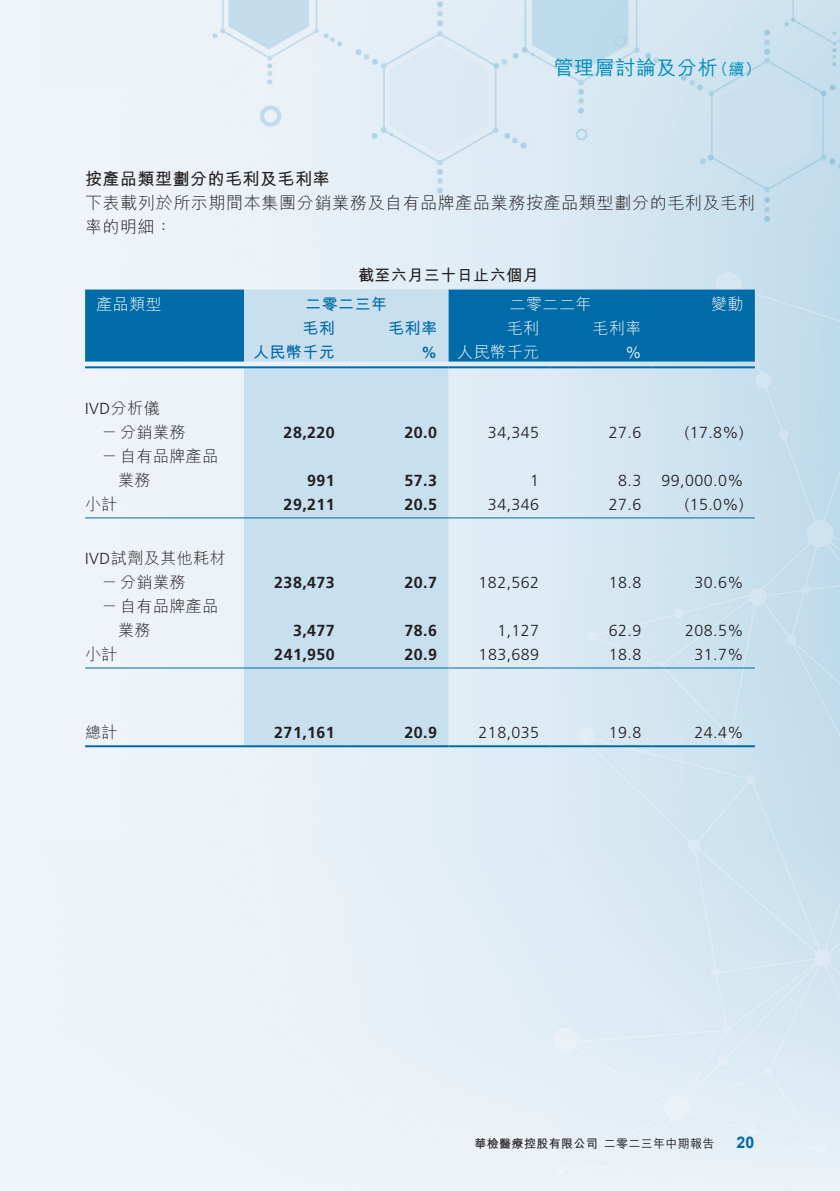
<style>
.page{position:relative;width:840px;height:1191px;background:#fff}
.page>*{position:absolute;margin:0;border:0;box-sizing:border-box;transform-origin:0 0}
.t1{font:500 20px "M Hei HK";letter-spacing:.03em;color:#008ebd}
.t2{font:300 17px/24px "M Hei HK";letter-spacing:.035em;color:#231f20}
.t3{font:700 17px "M Hei HK";letter-spacing:.03em;color:#231f20}
.t4{font:300 16px "Frutiger LT Std";letter-spacing:.03em;color:#231f20}
.t5{font:700 16px "Frutiger LT Std";letter-spacing:.03em;color:#231f20}
.t6{font:300 16px/24px "M Hei HK";letter-spacing:.03em;color:#231f20}
.t7{font:300 16px "M Hei HK";letter-spacing:.03em;color:#fff}
.t8{font:700 16px "M Hei HK";letter-spacing:.03em;color:#006ba7}
.t9{font:700 16px "M Hei HK";letter-spacing:.03em;color:#231f20}
.t10{font:500 16px "M Hei HK";color:#008ebd}
.t11{font:700 16px "Arial";color:#006ba7}
.t12{font:300 16px "Frutiger LT Std";color:#fff}
.t13{font:700 16px "Frutiger LT Std";color:#006ba7}
.t14{font:700 12px "M Hei HK";letter-spacing:.03em;color:#231f20}
.t15{font:500 12px "M Hei HK";letter-spacing:.03em;color:#231f20}
.s1{font-family:"M Hei HK"}
.s2{font-family:"Frutiger LT Std"}
</style>
<div class="page">
<img style="left:0;top:0;width:839px;height:1191px">
<div style="left:85px;top:289px;width:669px;height:72px;background:#006ba7"></div>
<div style="left:244px;top:289px;width:204px;height:456px;background:#c8dfee"></div>
<hr style="left:85px;top:366px;width:159px;height:2px;background:#006ba7">
<hr style="left:244px;top:366px;width:102px;height:2px;background:#006ba7">
<hr style="left:346px;top:366px;width:102px;height:2px;background:#006ba7">
<hr style="left:448px;top:366px;width:102px;height:2px;background:#006ba7">
<hr style="left:550px;top:366px;width:102px;height:2px;background:#006ba7">
<hr style="left:652px;top:366px;width:102px;height:2px;background:#006ba7">
<hr style="left:85px;top:517px;width:159px;height:1px;background:#006ba7">
<hr style="left:244px;top:517px;width:102px;height:1px;background:#006ba7">
<hr style="left:346px;top:517px;width:102px;height:1px;background:#006ba7">
<hr style="left:448px;top:517px;width:102px;height:1px;background:#006ba7">
<hr style="left:550px;top:517px;width:102px;height:1px;background:#006ba7">
<hr style="left:652px;top:517px;width:102px;height:1px;background:#006ba7">
<hr style="left:85px;top:667px;width:159px;height:1px;background:#006ba7">
<hr style="left:244px;top:667px;width:102px;height:1px;background:#006ba7">
<hr style="left:346px;top:667px;width:102px;height:1px;background:#006ba7">
<hr style="left:448px;top:667px;width:102px;height:1px;background:#006ba7">
<hr style="left:550px;top:667px;width:102px;height:1px;background:#006ba7">
<hr style="left:652px;top:667px;width:102px;height:1px;background:#006ba7">
<hr style="left:85px;top:745px;width:159px;height:2px;background:#006ba7">
<hr style="left:244px;top:745px;width:102px;height:2px;background:#006ba7">
<hr style="left:346px;top:745px;width:102px;height:2px;background:#006ba7">
<hr style="left:448px;top:745px;width:102px;height:2px;background:#006ba7">
<hr style="left:550px;top:745px;width:102px;height:2px;background:#006ba7">
<hr style="left:652px;top:745px;width:102px;height:2px;background:#006ba7">
<p class="t1" style="left:553px;top:53px;width:165px">管理層討論及分析</p>
<p class="t10" style="left:712px;top:57px;width:50px">（續(</p>
<p class="t3" style="left:85px;top:167px;width:246px">按產品類型劃分的毛利及毛利率</p>
<p class="t2" style="left:85px;top:191px;width:671px">下表載列於所示期間本集團分銷業務及自有品牌產品業務按產品類型劃分的毛利及毛利率的明細：</p>
<p class="t9" style="left:358px;top:264px;width:182px">截至六月三十日止六個月</p>
<p class="t7" style="left:710px;top:295px;width:34px">變動</p>
<p class="t7" style="left:96px;top:295px;width:67px">產品類型</p>
<p class="t7" style="left:509px;top:295px;width:83px">二零二二年</p>
<p class="t8" style="left:305px;top:292px;width:83px">二零二三年</p>
<p class="t8" style="left:302px;top:316px;width:34px">毛利</p>
<p class="t8" style="left:388px;top:316px;width:50px">毛利率</p>
<p class="t7" style="left:506px;top:319px;width:34px">毛利</p>
<p class="t7" style="left:592px;top:319px;width:50px">毛利率</p>
<p class="t8" style="left:253px;top:340px;width:83px">人民幣千元</p>
<p class="t13" style="left:421px;top:342px;width:17px">%</p>
<p class="t7" style="left:457px;top:343px;width:83px">人民幣千元</p>
<p class="t12" style="left:625px;top:343px;width:17px">%</p>
<p class="t4" style="left:85px;top:400px;width:76px">IVD<span class="s1">分析儀</span></p>
<p class="t6" style="left:101px;top:420px;width:118px">－分銷業務<br>－自有品牌產品</p>
<p class="t5" style="left:283px;top:423px;width:53px">28,220</p>
<p class="t5" style="left:404px;top:423px;width:34px">20.0</p>
<p class="t4" style="left:487px;top:424px;width:53px">34,345</p>
<p class="t4" style="left:608px;top:424px;width:34px">27.6</p>
<p class="t4" style="left:684px;top:424px;width:60px">)17.8%(</p>
<p class="t6" style="left:118px;top:468px;width:34px">業務</p>
<p class="t5" style="left:307px;top:471px;width:29px">991</p>
<p class="t5" style="left:404px;top:471px;width:34px">57.3</p>
<p class="t4" style="left:530px;top:472px;width:10px">1</p>
<p class="t4" style="left:618px;top:472px;width:25px">8.3</p>
<p class="t4" style="left:661px;top:472px;width:83px">99,000.0%</p>
<p class="t6" style="left:85px;top:492px;width:34px">小計</p>
<p class="t6" style="left:85px;top:546px;width:142px"><span class="s2">IVD</span>試劑及其他耗材</p>
<p class="t5" style="left:283px;top:495px;width:53px">29,211</p>
<p class="t5" style="left:404px;top:495px;width:34px">20.5</p>
<p class="t4" style="left:487px;top:496px;width:53px">34,346</p>
<p class="t4" style="left:608px;top:496px;width:34px">27.6</p>
<p class="t4" style="left:684px;top:496px;width:60px">)15.0%(</p>
<p class="t6" style="left:101px;top:570px;width:118px">－分銷業務<br>－自有品牌產品</p>
<p class="t5" style="left:274px;top:573px;width:62px">238,473</p>
<p class="t5" style="left:404px;top:573px;width:34px">20.7</p>
<p class="t4" style="left:478px;top:574px;width:62px">182,562</p>
<p class="t4" style="left:608px;top:574px;width:34px">18.8</p>
<p class="t4" style="left:694px;top:574px;width:50px">30.6%</p>
<p class="t6" style="left:118px;top:618px;width:34px">業務</p>
<p class="t5" style="left:293px;top:621px;width:43px">3,477</p>
<p class="t5" style="left:404px;top:621px;width:34px">78.6</p>
<p class="t4" style="left:497px;top:622px;width:43px">1,127</p>
<p class="t4" style="left:608px;top:622px;width:34px">62.9</p>
<p class="t4" style="left:684px;top:622px;width:60px">208.5%</p>
<p class="t6" style="left:85px;top:642px;width:34px">小計</p>
<p class="t5" style="left:274px;top:645px;width:62px">241,950</p>
<p class="t5" style="left:404px;top:645px;width:34px">20.9</p>
<p class="t4" style="left:478px;top:646px;width:62px">183,689</p>
<p class="t4" style="left:608px;top:646px;width:34px">18.8</p>
<p class="t4" style="left:694px;top:646px;width:50px">31.7%</p>
<p class="t6" style="left:85px;top:720px;width:34px">總計</p>
<p class="t5" style="left:274px;top:723px;width:62px">271,161</p>
<p class="t5" style="left:404px;top:723px;width:34px">20.9</p>
<p class="t4" style="left:478px;top:724px;width:62px">218,035</p>
<p class="t4" style="left:608px;top:724px;width:34px">19.8</p>
<p class="t4" style="left:694px;top:724px;width:50px">24.4%</p>
<p class="t14" style="left:474px;top:1134px;width:125px">華檢醫療控股有限公司</p>
<p class="t15" style="left:603px;top:1134px;width:112px">二零二三年中期報告</p>
<p class="t11" style="left:736px;top:1131px;width:19px">20</p>
</div>
